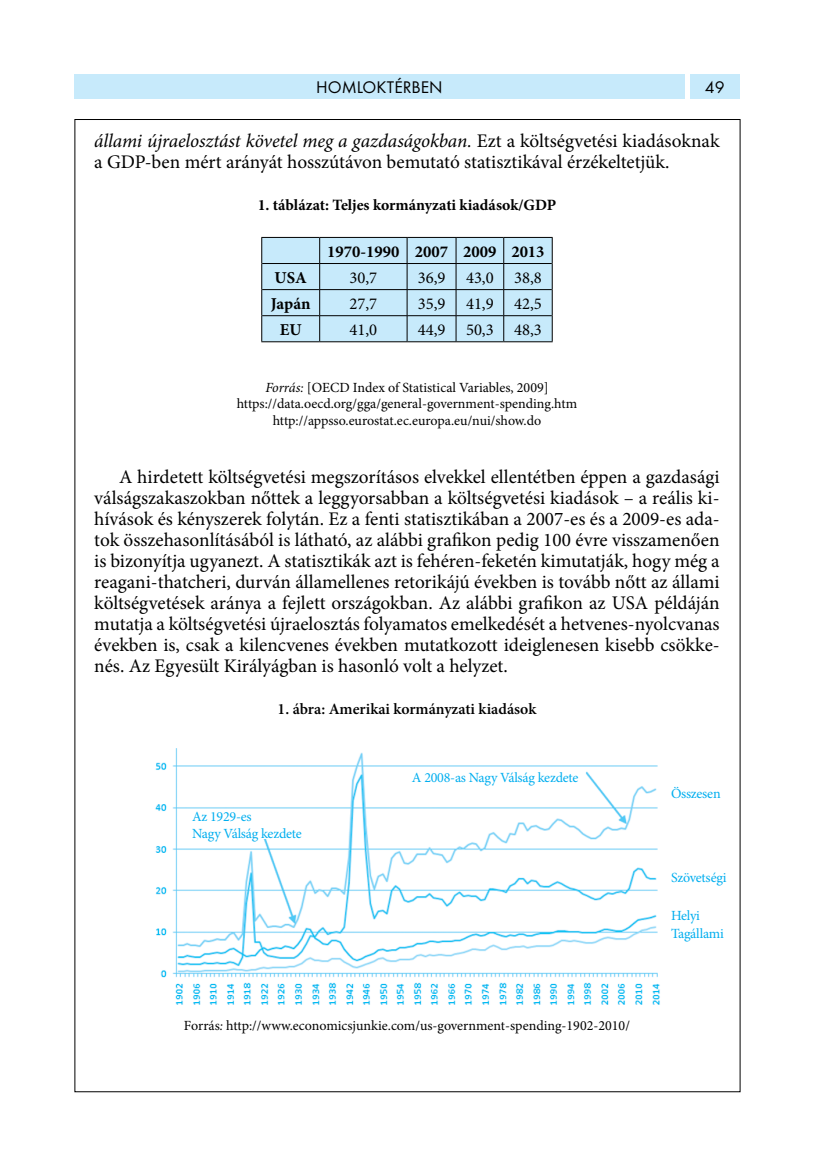
<style>
.page{position:relative;width:814px;height:1161px;background:#fff}
.page>*{position:absolute;margin:0;border:0;box-sizing:border-box;transform-origin:0 0}
.t1{font:19.25px/21px "Minion Pro";letter-spacing:-.005em;color:#000}
.t2{font:17.5px "Futura Boo";color:#000}
.t3{font:16.62px "Minion Pro";color:#000}
.t4{font:700 16.62px "Minion Pro";color:#000}
.t5{font:700 15.75px "Minion Pro";color:#000}
.t6{font:600 15.75px "Minion Pro";color:#000}
.t7{font:14px/16.6px "Minion Pro";color:#000;text-align:center}
.t8{font:14px/16.8px "Minion Pro";letter-spacing:-.015em;color:#00aeef}
.s1{font-style:italic}
</style>
<div class="page">
<div style="left:74px;top:74px;width:610px;height:25px;background:#c7eafb"></div>
<div style="left:689px;top:74px;width:50px;height:25px;background:#c7eafb"></div>
<svg style="left:261px;top:237px;width:291px;height:105px;background:#badbeb"></svg>
<img style="left:155px;top:748px;width:505px;height:257px">
<p class="t2" style="left:316px;top:77px;width:128px">HOMLOKTÉRBEN</p>
<p class="t2" style="left:704px;top:77px;width:21px">49</p>
<p class="t1" style="left:94px;top:130px;width:627px"><span class="s1">állami újraelosztást követel meg a gazdaságokban.</span> Ezt a költségvetési kiadásoknak a GDP-ben mért arányát hosszútávon bemutató statisztikával érzékeltetjük.</p>
<p class="t5" style="left:258px;top:194px;width:300px">1. táblázat: Teljes kormányzati kiadások/GDP</p>
<p class="t4" style="left:327px;top:239px;width:219px">1970-1990 2007 2009 2013</p>
<p class="t4" style="left:274px;top:266px;width:34px">USA</p>
<p class="t3" style="left:349px;top:266px;width:29px">30,7</p>
<p class="t3" style="left:417px;top:266px;width:126px">36,9 43,0 38,8</p>
<p class="t4" style="left:271px;top:292px;width:41px">Japán</p>
<p class="t3" style="left:349px;top:292px;width:29px">27,7</p>
<p class="t3" style="left:417px;top:292px;width:126px">35,9 41,9 42,5</p>
<p class="t4" style="left:280px;top:318px;width:23px">EU</p>
<p class="t3" style="left:349px;top:318px;width:29px">41,0</p>
<p class="t3" style="left:417px;top:318px;width:126px">44,9 50,3 48,3</p>
<p class="t7" style="left:237px;top:379px;width:342px"><span class="s1">Forrás:</span> [OECD Index of Statistical Variables, 2009] https://data.oecd.org/gga/general-government-spending.htm http://appsso.eurostat.ec.europa.eu/nui/show.do</p>
<p class="t1" style="left:94px;top:466px;width:627px;text-align:justify;text-indent:25px">A hirdetett költségvetési megszorításos elvekkel ellentétben éppen a gazdasági válságszakaszokban nőttek a leggyorsabban a költségvetési kiadások – a reális ki&shy;hívások és kényszerek folytán. Ez a fenti statisztikában a 2007-es és a 2009-es ada&shy;tok összehasonlításából is látható, az alábbi grafikon pedig 100 évre visszamenően is bizonyítja ugyanezt. A statisztikák azt is fehéren-feketén kimutatják, hogy még a reagani-thatcheri, durván államellenes retorikájú években is tovább nőtt az állami költségvetések aránya a fejlett országokban. Az alábbi grafikon az USA példáján mutatja a költségvetési újraelosztás folyamatos emelkedését a hetvenes-nyolcvanas években is, csak a kilencvenes években mutatkozott ideiglenesen kisebb csökke&shy;nés. Az Egyesült Királyágban is hasonló volt a helyzet.</p>
<p class="t6" style="left:277px;top:698px;width:260px">1. ábra: Amerikai kormányzati kiadások</p>
<p class="t8" style="left:192px;top:808px;width:111px">Az 1929-es<br>Nagy Válság kezdete</p>
<p class="t8" style="left:412px;top:769px;width:168px">A 2008-as Nagy Válság kezdete</p>
<p class="t7" style="left:184px;top:1017px;width:447px">Forrás<span class="s1">:</span> http://www.economicsjunkie.com/us-government-spending-1902-2010/</p>
<p class="t8" style="left:671px;top:785px;width:51px">Összesen</p>
<p class="t8" style="left:671px;top:869px;width:57px">Szövetségi</p>
<p class="t8" style="left:671px;top:907px;width:54px;line-height:17.8px">Helyi<br>Tagállami</p>
</div>
